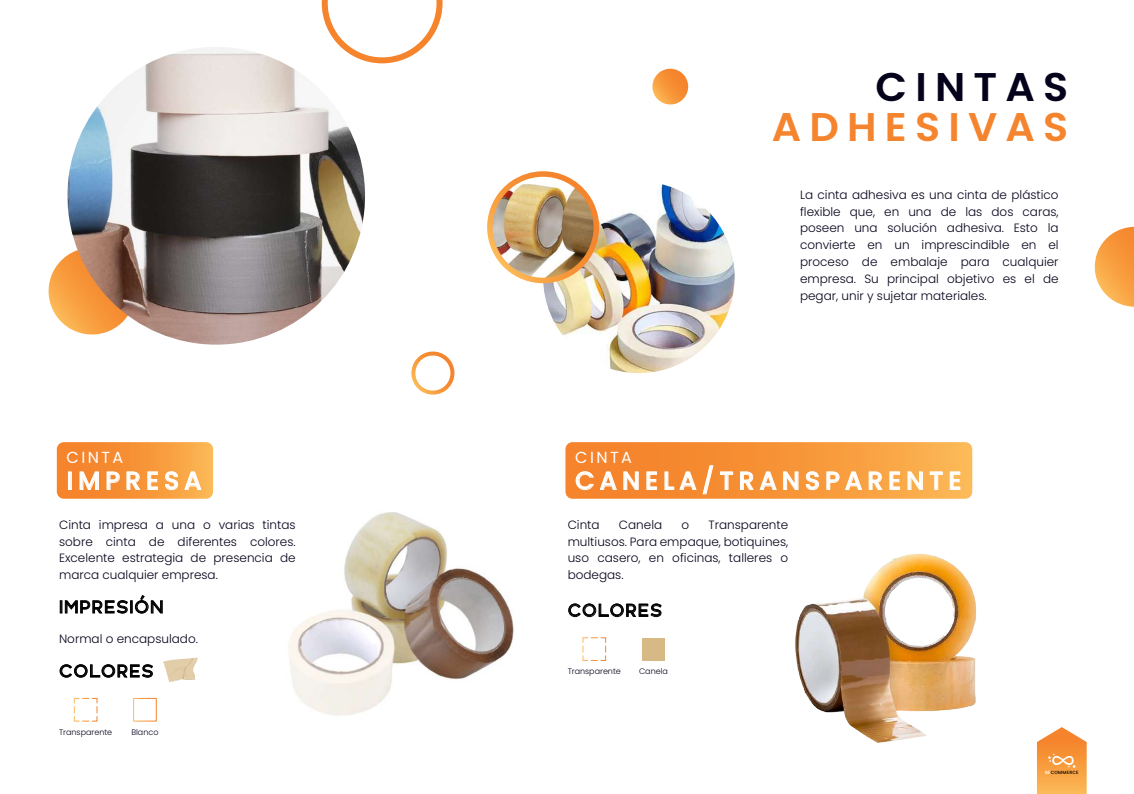
<style>
.page{position:relative;width:1134px;height:794px;background:#fff}
.page>*{position:absolute;margin:0;border:0;box-sizing:border-box;transform-origin:0 0}
.t1{font:600 40px "Poppins";letter-spacing:.2em;color:#f5842e}
.t2{font:600 40px "Poppins";letter-spacing:.2em;color:#05031b}
.t3{font:500 25px "Poppins";letter-spacing:.2em;color:#fff}
.t4{font:18px "Polly";letter-spacing:.05em;color:#000001}
.t5{font:16px "Poppins";letter-spacing:.15em;color:#fff}
.t6{font:300 12px/16.8px "Poppins";color:#05031b;text-align:justify}
.t7{font:300 8px "Poppins";color:#05031b}
.t8{font:500 4.5px "Poppins";letter-spacing:.05em;color:#000001}
.s1{color:#fff}
</style>
<div class="page">
<img style="left:795px;top:554px;width:181px;height:189px">
<svg style="left:48px;top:250px;width:80px;height:85px"></svg>
<svg style="left:1094px;top:227px;width:40px;height:80px"></svg>
<svg style="left:652px;top:69px;width:37px;height:36px"></svg>
<svg style="left:411px;top:351px;width:44px;height:44px"></svg>
<img style="left:67px;top:47px;width:298px;height:298px;border-radius:149px">
<svg style="left:322px;top:0;width:121px;height:63px"></svg>
<svg style="left:57px;top:442px;width:156px;height:57px;background:#f79e48"></svg>
<svg style="left:60px;top:595px;width:102px;height:18px"></svg>
<svg style="left:60px;top:664px;width:93px;height:13px"></svg>
<img style="left:543px;top:181px;width:192px;height:192px;border-radius:96px">
<img style="left:487px;top:171px;width:120px;height:120px">
<img style="left:493px;top:177px;width:101px;height:101px;border-radius:50px">
<svg style="left:73px;top:697px;width:25px;height:25px"></svg>
<div style="left:133px;top:698px;width:24px;height:23px;border:1px solid #fff"></div>
<img style="left:288px;top:512px;width:226px;height:204px">
<svg style="left:163px;top:657px;width:35px;height:26px"></svg>
<svg style="left:565px;top:442px;width:407px;height:57px;background:#f79e48"></svg>
<svg style="left:568px;top:604px;width:93px;height:13px"></svg>
<svg style="left:582px;top:637px;width:25px;height:24px"></svg>
<div style="left:642px;top:638px;width:23px;height:22px;background:#d6b985"></div>
<svg style="left:1037px;top:727px;width:50px;height:67px;background:#f8aa5a"></svg>
<h3 class="t5" style="left:67px;top:448px;width:58px">CINTA</h3>
<h2 class="t3" style="left:67px;top:466px;width:136px">IMPRESA</h2>
<p class="t6" style="left:59px;top:516px;width:238px">Cinta impresa a una o varias tintas sobre cinta de diferentes colores.<br>Excelente estrategia de presencia de marca cualquier empresa.</p>
<h3 class="t4" style="left:59px;top:595px;width:106px">IMPRESIÓN</h3>
<p class="t6" style="left:59px;top:630px;width:140px">Normal o encapsulado.</p>
<h3 class="t4" style="left:59px;top:659px;width:96px">COLORES</h3>
<p class="t7" style="left:59px;top:727px;width:55px">Transparente</p>
<p class="t7" style="left:131px;top:727px;width:29px">Blanco</p>
<h1 class="t2" style="left:875px;top:64px;width:194px">CINTAS</h1>
<h1 class="t1" style="left:772px;top:104px;width:298px">ADHESIVAS</h1>
<p class="t6" style="left:800px;top:186px;width:260px">La cinta adhesiva es una cinta de plástico flexible que, en una de las dos caras, poseen una solución adhesiva. Esto la convierte en un imprescindible en el proceso de embalaje para cualquier empresa. Su principal objetivo es el de pegar, unir y sujetar materiales.</p>
<h3 class="t5" style="left:575px;top:448px;width:58px">CINTA</h3>
<h2 class="t3" style="left:575px;top:466px;width:388px">CANELA/TRANSPARENTE</h2>
<p class="t6" style="left:568px;top:516px;width:33px">Cinta</p>
<p class="t6" style="left:619px;top:516px;width:45px">Canela</p>
<p class="t6" style="left:681px;top:516px;width:9px">o</p>
<p class="t6" style="left:568px;top:516px;width:222px;text-indent:141px">Transparente multiusos. Para empaque, botiquines, uso casero, en oficinas, talleres o bodegas.</p>
<h3 class="t4" style="left:568px;top:598px;width:96px">COLORES</h3>
<p class="t7" style="left:568px;top:666px;width:55px">Transparente</p>
<p class="t7" style="left:639px;top:666px;width:30px">Canela</p>
<p class="t8" style="left:1045px;top:770px;width:35px"><span class="s1">BE</span>COMMERCE</p>
</div>
